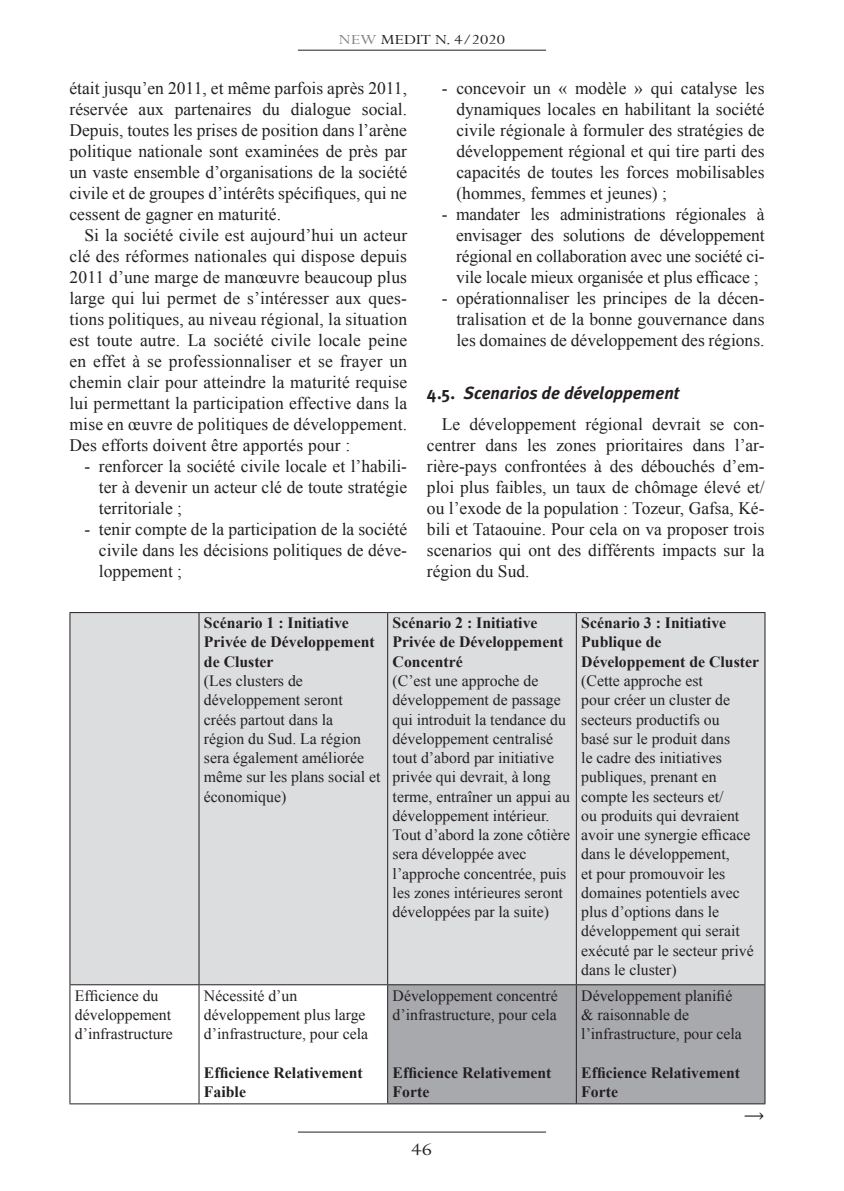
<style>
.page{position:relative;width:844px;height:1191px;background:#fff}
.page>*{position:absolute;margin:0;border:0;box-sizing:border-box;transform-origin:0 0}
.t1{font:19.6px "Perpetua Std";color:#231f20;scale:1.15 1}
._09_TESTO{font:17.5px/21px "Times New Roman";color:#231f20;text-align:justify}
._07_TIT_II_LIVELLO{font:italic 700 17.5px "Meta Plus";color:#231f20}
.t2{font:17.5px "Cambria Math";color:#231f20}
._10_TESTO_TABELLA{font:15.75px/19.2px "Times New Roman";color:#231f20}
._10_TESTO_TABELLA-2{font:700 15.75px/19.2px "Times New Roman";color:#231f20}
.t3{font:15.75px "Perpetua Std";color:#231f20;scale:1.15 1}
.s1{color:#808285}
.s2{font-style:normal}
</style>
<div class="page">
<hr style="left:298px;top:50px;width:248px;height:1px;background:#231f20">
<hr style="left:298px;top:1131px;width:248px;height:1px;background:#231f20">
<div style="left:70px;top:613px;width:694px;height:371px;background:#dcdddf"></div>
<div style="left:388px;top:985px;width:376px;height:118px;background:#a8a9ad"></div>
<hr style="left:69px;top:612px;width:130px;height:1px;background:#231f20">
<hr style="left:69px;top:613px;width:1px;height:371px;background:#231f20">
<hr style="left:199px;top:612px;width:188px;height:1px;background:#231f20">
<hr style="left:198px;top:613px;width:1px;height:371px;background:#231f20">
<hr style="left:387px;top:612px;width:189px;height:1px;background:#231f20">
<hr style="left:387px;top:613px;width:1px;height:371px;background:#231f20">
<hr style="left:576px;top:612px;width:189px;height:1px;background:#231f20">
<hr style="left:575px;top:613px;width:1px;height:371px;background:#231f20">
<hr style="left:764px;top:613px;width:1px;height:371px;background:#231f20">
<hr style="left:69px;top:984px;width:130px;height:1px;background:#231f20">
<hr style="left:69px;top:985px;width:1px;height:118px;background:#231f20">
<hr style="left:199px;top:984px;width:188px;height:1px;background:#231f20">
<hr style="left:198px;top:985px;width:1px;height:118px;background:#231f20">
<hr style="left:387px;top:984px;width:189px;height:1px;background:#231f20">
<hr style="left:387px;top:985px;width:1px;height:118px;background:#231f20">
<hr style="left:576px;top:984px;width:189px;height:1px;background:#231f20">
<hr style="left:575px;top:985px;width:1px;height:118px;background:#231f20">
<hr style="left:764px;top:985px;width:1px;height:118px;background:#231f20">
<hr style="left:69px;top:1103px;width:130px;height:1px;background:#231f20">
<hr style="left:199px;top:1103px;width:188px;height:1px;background:#231f20">
<hr style="left:387px;top:1103px;width:189px;height:1px;background:#231f20">
<hr style="left:576px;top:1103px;width:189px;height:1px;background:#231f20">
<p class="t3" style="left:339px;top:31px;width:146px"><span class="s1">NEW</span> MEDIT N. 4/2020</p>
<p class="_09_TESTO" style="left:69px;top:77px;width:339px">était jusqu’en 2011, et même parfois après 2011, réservée aux partenaires du dialogue social.<br>Depuis, toutes les prises de position dans l’arène politique nationale sont examinées de près par un vaste ensemble d’organisations de la société civile et de groupes d’intérêts spécifiques, qui ne cessent de gagner en maturité.</p>
<p class="_09_TESTO" style="left:69px;top:224px;width:339px;text-indent:15px">Si la société civile est aujourd’hui un acteur clé des réformes nationales qui dispose depuis 2011 d’une marge de manœuvre beaucoup plus large qui lui permet de s’intéresser aux ques&shy;tions politiques, au niveau régional, la situation est toute autre. La société civile locale peine en effet à se professionnaliser et se frayer un chemin clair pour atteindre la maturité requise lui permettant la participation effective dans la mise en œuvre de politiques de développement.<br>Des efforts doivent être apportés pour :</p>
<p class="_09_TESTO" style="left:99px;top:455px;width:309px;text-indent:-15px">- renforcer la société civile locale et l’habili&shy;ter à devenir un acteur clé de toute stratégie territoriale ;</p>
<p class="_09_TESTO" style="left:99px;top:518px;width:309px;text-indent:-15px">- tenir compte de la participation de la société civile dans les décisions politiques de déve&shy;loppement ;</p>
<p class="_09_TESTO" style="left:456px;top:77px;width:309px;text-indent:-15px">- concevoir un « modèle » qui catalyse les dynamiques locales en habilitant la société civile régionale à formuler des stratégies de développement régional et qui tire parti des capacités de toutes les forces mobilisables (hommes, femmes et jeunes) ;</p>
<p class="_09_TESTO" style="left:456px;top:203px;width:310px;text-indent:-14px">- mandater les administrations régionales à envisager des solutions de développement régional en collaboration avec une société ci&shy;vile locale mieux organisée et plus efficace ;</p>
<p class="_09_TESTO" style="left:456px;top:287px;width:309px;text-indent:-15px">- opérationnaliser les principes de la décen&shy;tralisation et de la bonne gouvernance dans les domaines de développement des régions.</p>
<p class="_07_TIT_II_LIVELLO" style="left:427px;top:382px;width:254px"><span class="s2">4.5.</span> Scenarios de développement</p>
<p class="_09_TESTO" style="left:427px;top:413px;width:339px;text-indent:15px">Le développement régional devrait se con&shy;centrer dans les zones prioritaires dans l’ar&shy;rière-pays confrontées à des débouchés d’em&shy;ploi plus faibles, un taux de chômage élevé et/ ou l’exode de la population : Tozeur, Gafsa, Ké&shy;bili et Tataouine. Pour cela on va proposer trois scenarios qui ont des différents impacts sur la région du Sud.</p>
<p class="_10_TESTO_TABELLA-2" style="left:204px;top:613px;width:172px">Scénario 1 : Initiative<br>Privée de Développement de Cluster</p>
<p class="_10_TESTO_TABELLA" style="left:204px;top:671px;width:178px">(Les clusters de développement seront<br>créés partout dans la<br>région du Sud. La région sera également améliorée même sur les plans social et économique)</p>
<p class="_10_TESTO_TABELLA" style="left:75px;top:985px;width:99px">Efficience du développement d’infrastructure</p>
<p class="_10_TESTO_TABELLA" style="left:204px;top:985px;width:166px">Nécessité d’un développement plus large d’infrastructure, pour cela</p>
<p class="_10_TESTO_TABELLA-2" style="left:204px;top:1062px;width:160px">Efficience Relativement<br>Faible</p>
<p class="_10_TESTO_TABELLA-2" style="left:392px;top:613px;width:172px">Scénario 2 : Initiative<br>Privée de Développement<br>Concentré</p>
<p class="_10_TESTO_TABELLA" style="left:392px;top:671px;width:179px">(C’est une approche de développement de passage qui introduit la tendance du développement centralisé tout d’abord par initiative privée qui devrait, à long terme, entraîner un appui au développement intérieur.</p>
<p class="_10_TESTO_TABELLA" style="left:392px;top:825px;width:179px">Tout d’abord la zone côtière sera développée avec l’approche concentrée, puis les zones intérieures seront développées par la suite)</p>
<p class="_10_TESTO_TABELLA" style="left:392px;top:985px;width:166px">Développement concentré d’infrastructure, pour cela</p>
<p class="_10_TESTO_TABELLA-2" style="left:392px;top:1062px;width:160px">Efficience Relativement<br>Forte</p>
<p class="t1" style="left:411px;top:1139px;width:19px">46</p>
<p class="_10_TESTO_TABELLA-2" style="left:581px;top:613px;width:179px">Scénario 3 : Initiative<br>Publique de<br>Développement de Cluster</p>
<p class="_10_TESTO_TABELLA" style="left:581px;top:671px;width:174px">(Cette approche est<br>pour créer un cluster de secteurs productifs ou<br>basé sur le produit dans<br>le cadre des initiatives publiques, prenant en compte les secteurs et/<br>ou produits qui devraient avoir une synergie efficace dans le développement,<br>et pour promouvoir les domaines potentiels avec plus d’options dans le développement qui serait exécuté par le secteur privé dans le cluster)</p>
<p class="_10_TESTO_TABELLA" style="left:581px;top:985px;width:162px">Développement planifié &amp; raisonnable de l’infrastructure, pour cela</p>
<p class="_10_TESTO_TABELLA-2" style="left:581px;top:1062px;width:160px">Efficience Relativement<br>Forte</p>
<p class="t2" style="left:743px;top:1104px;width:22px">⟶</p>
</div>
